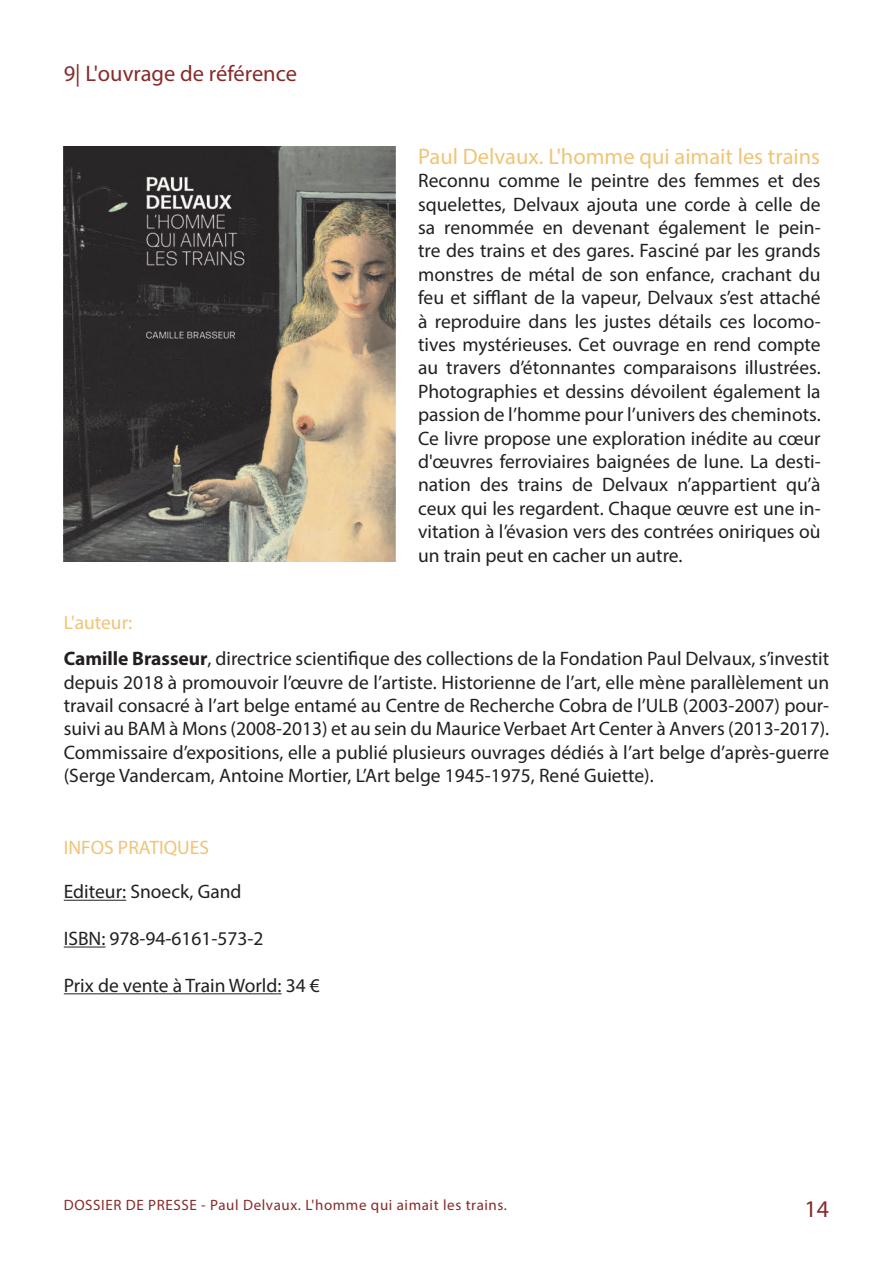
<style>
.page{position:relative;width:893px;height:1263px;background:#fff}
.page>*{position:absolute;margin:0;border:0;box-sizing:border-box;transform-origin:0 0}
.t1{font:24px "Myriad Pro";color:#872b2a}
.t2{font:22.5px "Myriad Pro";color:#f0c476}
.t3{font:22.5px "Myriad Pro";color:#872b2a}
.t4{font:19.5px/23.4px "Myriad Pro";color:#231f20}
.t5{font:19.5px "Myriad Pro";color:#f0c477}
.t6{font:19.5px "Myriad Pro";color:#f0c476}
.t7{font:15px "Myriad Pro";letter-spacing:.04em;color:#862a28}
.s1{font-weight:700}
</style>
<div class="page">
<hr style="left:64px;top:900px;width:62px;height:1px;background:#231f20">
<hr style="left:64px;top:946px;width:41px;height:1px;background:#231f20">
<hr style="left:64px;top:993px;width:218px;height:1px;background:#231f20">
<img style="left:64px;top:147px;width:332px;height:414px">
<p class="t3" style="left:64px;top:59px;width:235px">9| L'ouvrage de référence</p>
<p class="t2" style="left:418px;top:142px;width:404px">Paul Delvaux. L'homme qui aimait les trains</p>
<p class="t4" style="left:418px;top:169px;width:404px">Reconnu comme le peintre des femmes et des squelettes, Delvaux ajouta une corde à celle de sa renommée en devenant également le pein&shy;tre des trains et des gares. Fasciné par les grands monstres de métal de son enfance, crachant du feu et sifflant de la vapeur, Delvaux s’est attaché à reproduire dans les justes détails ces locomo&shy;tives mystérieuses. Cet ouvrage en rend compte au travers d’étonnantes comparaisons illustrées.<br>Photographies et dessins dévoilent également la passion de l’homme pour l’univers des cheminots.<br>Ce livre propose une exploration inédite au cœur d'œuvres ferroviaires baignées de lune. La desti&shy;nation des trains de Delvaux n’appartient qu’à ceux qui les regardent. Chaque œuvre est une in&shy;vitation à l’évasion vers des contrées oniriques où un train peut en cacher un autre.</p>
<p class="t6" style="left:64px;top:610px;width:70px">L'auteur:</p>
<p class="t4" style="left:64px;top:647px;width:767px;text-align:justify"><span class="s1">Camille Brasseur</span>, directrice scientifique des collections de la Fondation Paul Delvaux, s’investit depuis 2018 à promouvoir l’œuvre de l’artiste. Historienne de l’art, elle mène parallèlement un travail consacré à l’art belge entamé au Centre de Recherche Cobra de l’ULB (2003-2007) pour&shy;suivi au BAM à Mons (2008-2013) et au sein du Maurice Verbaet Art Center à Anvers (2013-2017).<br>Commissaire d’expositions, elle a publié plusieurs ouvrages dédiés à l’art belge d’après-guerre (Serge Vandercam, Antoine Mortier, L’Art belge 1945-1975, René Guiette).</p>
<p class="t5" style="left:64px;top:835px;width:147px">INFOS PRATIQUES</p>
<p class="t4" style="left:64px;top:880px;width:179px">Editeur: Snoeck, Gand</p>
<p class="t4" style="left:64px;top:926px;width:201px">ISBN: 978-94-6161-573-2</p>
<p class="t4" style="left:64px;top:973px;width:258px">Prix de vente à Train World: 34 €</p>
<p class="t7" style="left:64px;top:1196px;width:445px">DOSSIER DE PRESSE - Paul Delvaux. L'homme qui aimait les trains.</p>
<p class="t1" style="left:805px;top:1194px;width:26px">14</p>
</div>
